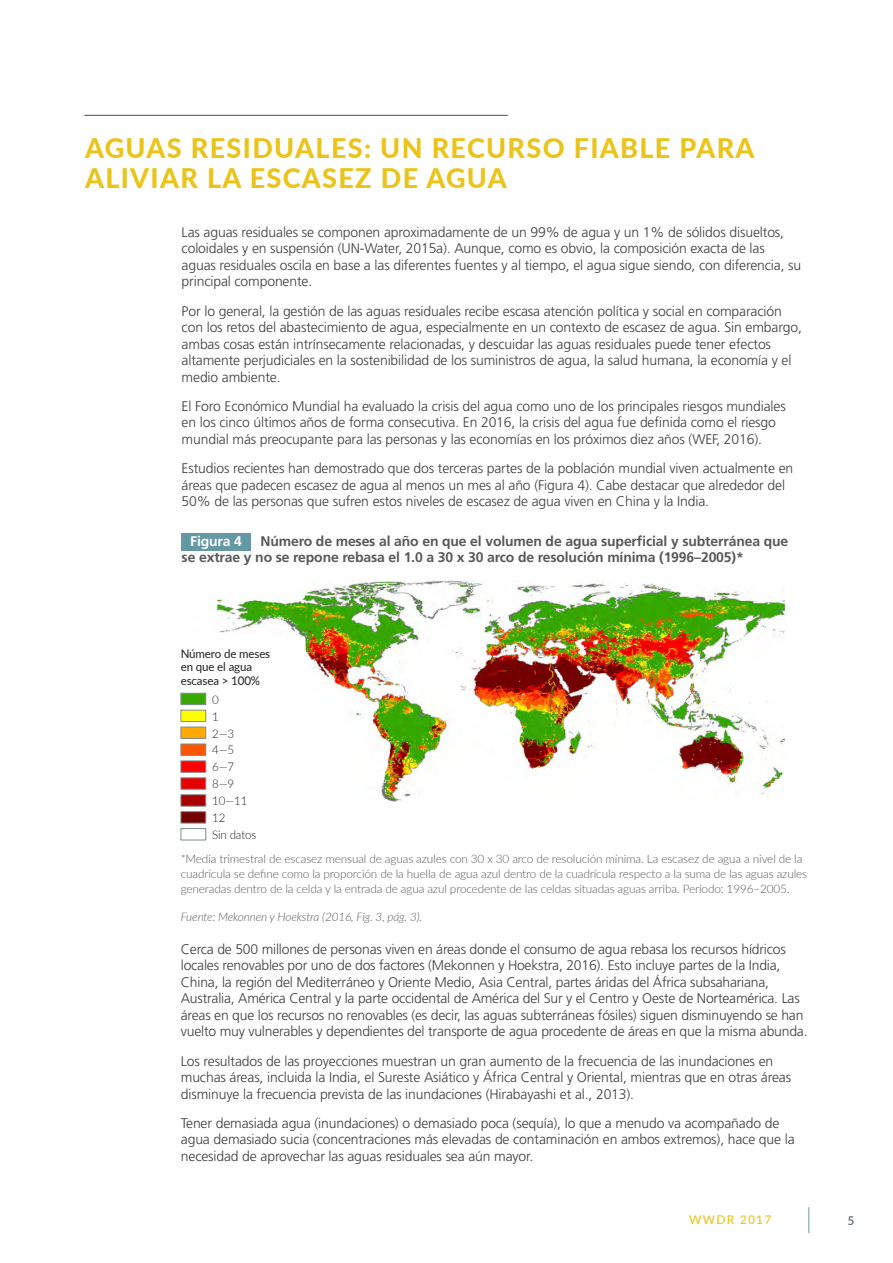
<style>
.page{position:relative;width:893px;height:1263px;background:#fff}
.page>*{position:absolute;margin:0;border:0;box-sizing:border-box;transform-origin:0 0}
.t1{font:800 27px/30px "Lato";letter-spacing:.05em;color:#eac41b}
.body_copy{font:300 13.95px/16.5px "Frutiger LT Std";letter-spacing:-.01em;color:#3e3e3f}
.FIGURE_title{font:700 13.95px/16.5px "Frutiger LT Std";letter-spacing:-.01em;color:#57585a}
.FIGURE_title-2{font:700 13.95px "Frutiger LT Std";letter-spacing:-.01em;color:#fff}
.t2{font:12px/13.5px "Lato";letter-spacing:-.01em;color:#231f20;scale:.96 1}
.t3{font:300 12px "Lato";letter-spacing:-.01em;color:#231f20;scale:.96 1}
.t4{font:500 12px "Lato";letter-spacing:.1em;color:#eac41b}
.t5{font:500 12px "Lato";color:#566268}
.FIGURE_note{font:300 11.7px/15px "Lato";letter-spacing:-.01em;color:#57585a}
.FIGURE_source{font:italic 300 11.7px "Lato";letter-spacing:-.01em;color:#57585a}
</style>
<div class="page">
<div style="left:181px;top:533px;width:69px;height:18px;background:#6498a4"></div>
<hr style="left:84px;top:115px;width:424px;height:1px;background:#566569">
<svg style="left:808px;top:1207px;width:1px;height:26px"></svg>
<img style="left:192px;top:580px;width:593px;height:223px">
<div style="left:181px;top:710px;width:25px;height:12px;background:#ffff01;border:1px solid #818b8b"></div>
<div style="left:181px;top:693px;width:25px;height:12px;background:#38a700;border:1px solid #818b8b"></div>
<div style="left:181px;top:727px;width:25px;height:12px;background:#ffaa01;border:1px solid #818b8b"></div>
<div style="left:181px;top:744px;width:25px;height:11px;background:#f50"></div>
<div style="left:181px;top:761px;width:25px;height:11px;background:#fe0000"></div>
<div style="left:181px;top:778px;width:25px;height:11px;background:#e60000"></div>
<div style="left:181px;top:794px;width:25px;height:12px;background:#a80000;border:1px solid #818b8b"></div>
<div style="left:181px;top:811px;width:25px;height:12px;background:#730101;border:1px solid #818b8b"></div>
<div style="left:181px;top:828px;width:25px;height:12px;background:#fff;border:1px solid #818b8b"></div>
<p class="t1" style="left:85px;top:132px;width:671px">AGUAS RESIDUALES: UN RECURSO FIABLE PARA<br>ALIVIAR LA ESCASEZ DE AGUA</p>
<p class="body_copy" style="left:182px;top:224px;width:621px">Las aguas residuales se componen aproximadamente de un 99% de agua y un 1% de sólidos disueltos, coloidales y en suspensión (UN-Water, 2015a). Aunque, como es obvio, la composición exacta de las aguas residuales oscila en base a las diferentes fuentes y al tiempo, el agua sigue siendo, con diferencia, su principal componente.</p>
<p class="body_copy" style="left:182px;top:303px;width:622px">Por lo general, la gestión de las aguas residuales recibe escasa atención política y social en comparación con los retos del abastecimiento de agua, especialmente en un contexto de escasez de agua. Sin embargo, ambas cosas están intrínsecamente relacionadas, y descuidar las aguas residuales puede tener efectos altamente perjudiciales en la sostenibilidad de los suministros de agua, la salud humana, la economía y el medio ambiente.</p>
<p class="body_copy" style="left:182px;top:398px;width:606px">El Foro Económico Mundial ha evaluado la crisis del agua como uno de los principales riesgos mundiales en los cinco últimos años de forma consecutiva. En 2016, la crisis del agua fue definida como el riesgo mundial más preocupante para las personas y las economías en los próximos diez años (WEF, 2016).</p>
<p class="body_copy" style="left:182px;top:460px;width:613px">Estudios recientes han demostrado que dos terceras partes de la población mundial viven actualmente en áreas que padecen escasez de agua al menos un mes al año (Figura 4). Cabe destacar que alrededor del<br>50% de las personas que sufren estos niveles de escasez de agua viven en China y la India.</p>
<p class="FIGURE_title" style="left:182px;top:533px;width:608px;text-indent:79px">Número de meses al año en que el volumen de agua superficial y subterránea que se extrae y no se repone rebasa el 1.0 a 30 x 30 arco de resolución mínima (1996–2005)*</p>
<p class="FIGURE_title-2" style="left:190px;top:533px;width:53px">Figura 4</p>
<p class="t2" style="left:181px;top:646px;width:95px">Número de meses en que el agua escasea &gt; 100%</p>
<p class="t3" style="left:212px;top:691px;width:8px">0</p>
<p class="t3" style="left:212px;top:708px;width:8px">1</p>
<p class="t3" style="left:212px;top:725px;width:25px">2—3</p>
<p class="t3" style="left:212px;top:742px;width:25px">4—5</p>
<p class="t3" style="left:212px;top:759px;width:25px">6—7</p>
<p class="t3" style="left:212px;top:776px;width:25px">8—9</p>
<p class="t3" style="left:212px;top:792px;width:38px">10—11</p>
<p class="t3" style="left:212px;top:809px;width:15px">12</p>
<p class="t3" style="left:212px;top:826px;width:48px">Sin datos</p>
<p class="FIGURE_note" style="left:181px;top:850px;width:628px">*Media trimestral de escasez mensual de aguas azules con 30 x 30 arco de resolución mínima. La escasez de agua a nivel de la cuadrícula se define como la proporción de la huella de agua azul dentro de la cuadrícula respecto a la suma de las aguas azules generadas dentro de la celda y la entrada de agua azul procedente de las celdas situadas aguas arriba. Período: 1996–2005.</p>
<p class="FIGURE_source" style="left:181px;top:908px;width:243px">Fuente: Mekonnen y Hoekstra (2016, Fig. 3, pág. 3).</p>
<p class="body_copy" style="left:181px;top:941px;width:628px">Cerca de 500 millones de personas viven en áreas donde el consumo de agua rebasa los recursos hídricos locales renovables por uno de dos factores (Mekonnen y Hoekstra, 2016). Esto incluye partes de la India, China, la región del Mediterráneo y Oriente Medio, Asia Central, partes áridas del África subsahariana, Australia, América Central y la parte occidental de América del Sur y el Centro y Oeste de Norteamérica. Las áreas en que los recursos no renovables (es decir, las aguas subterráneas fósiles) siguen disminuyendo se han vuelto muy vulnerables y dependientes del transporte de agua procedente de áreas en que la misma abunda.</p>
<p class="body_copy" style="left:181px;top:1053px;width:612px">Los resultados de las proyecciones muestran un gran aumento de la frecuencia de las inundaciones en muchas áreas, incluida la India, el Sureste Asiático y África Central y Oriental, mientras que en otras áreas disminuye la frecuencia prevista de las inundaciones (Hirabayashi et al., 2013).</p>
<p class="body_copy" style="left:181px;top:1115px;width:615px">Tener demasiada agua (inundaciones) o demasiado poca (sequía), lo que a menudo va acompañado de agua demasiado sucia (concentraciones más elevadas de contaminación en ambos extremos), hace que la necesidad de aprovechar las aguas residuales sea aún mayor.</p>
<p class="t4" style="left:689px;top:1211px;width:84px">WWDR 2017</p>
<p class="t5" style="left:848px;top:1212px;width:8px">5</p>
</div>
